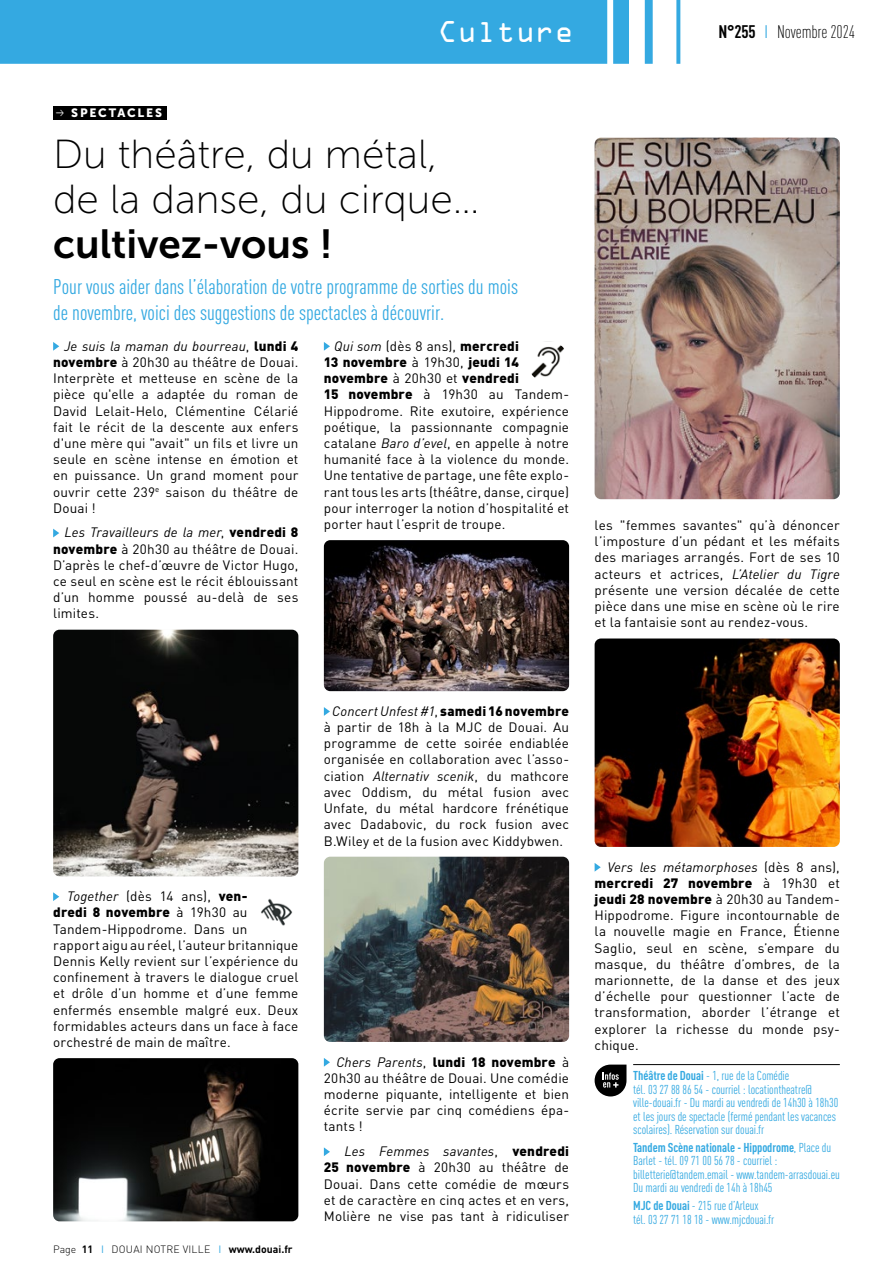
<style>
.page{position:relative;width:893px;height:1276px;background:#fff}
.page>*{position:absolute;margin:0;border:0;box-sizing:border-box;transform-origin:0 0}
.t1{font:40.5px/45px "Museo Sans 100";color:#000}
.t2{font:40.5px "Museo Sans 700";color:#000}
.t3{font:27px "OCRA Alternate";color:#fff}
.t4{font:condensed 21px/25.5px "DIN Pro";color:#34a9e1}
.t5{font:300 condensed 18px "DIN Pro";letter-spacing:-.01em;color:#000}
.t6{font:13.5px/16.2px "DIN Pro";letter-spacing:.01em;color:#000;text-align:justify}
.t7{font:condensed 12.75px/13.5px "DIN Pro";letter-spacing:-.005em;color:#34a9e1}
.t8{font:12px "Museo Sans 900";letter-spacing:.15em;color:#fff}
.t9{font:300 10.5px "DIN Pro";letter-spacing:.02em;color:#000}
.s1{font-weight:700}
.s2{font-weight:400;color:#34a9e1}
.s3{font-style:italic}
.s4{font-weight:900}
</style>
<div class="page">
<svg style="left:0;top:0;width:680px;height:64px;background:#43afe3"></svg>
<div style="left:53px;top:106px;width:113px;height:14px;background:#000"></div>
<svg style="left:53px;top:342px;width:6px;height:9px"></svg>
<svg style="left:53px;top:528px;width:6px;height:9px"></svg>
<img style="left:53px;top:629px;width:245px;height:247px">
<svg style="left:53px;top:892px;width:6px;height:9px"></svg>
<img style="left:53px;top:1058px;width:245px;height:163px">
<svg style="left:324px;top:342px;width:6px;height:9px"></svg>
<img style="left:324px;top:540px;width:245px;height:151px">
<svg style="left:324px;top:707px;width:6px;height:9px"></svg>
<img style="left:324px;top:856px;width:245px;height:186px">
<svg style="left:324px;top:1058px;width:6px;height:8px"></svg>
<svg style="left:324px;top:1147px;width:6px;height:9px"></svg>
<img style="left:595px;top:638px;width:245px;height:209px">
<svg style="left:595px;top:863px;width:6px;height:8px"></svg>
<hr style="left:633px;top:1064px;width:207px;height:1px;background:#000">
<svg style="left:595px;top:1064px;width:31px;height:32px"></svg>
<img style="left:595px;top:138px;width:245px;height:361px">
<img style="left:527px;top:341px;width:42px;height:42px;border-radius:21px">
<img style="left:256px;top:891px;width:42px;height:41px;border-radius:21px">
<p class="t8" style="left:71px;top:106px;width:92px">SPECTACLES</p>
<h2 class="t3" style="left:438px;top:20px;width:138px">Culture</h2>
<h3 class="t5" style="left:718px;top:19px;width:138px"><span class="s1">N°255</span> <span class="s2">I</span> Novembre 2024</h3>
<h1 class="t1" style="left:53px;top:132px;width:428px">Du théâtre, du métal, de la danse, du cirque…</h1>
<h1 class="t2" style="left:53px;top:221px;width:281px">cultivez-vous !</h1>
<h3 class="t4" style="left:53px;top:273px;width:466px">Pour vous aider dans l’élaboration de votre programme de sorties du mois de novembre, voici des suggestions de spectacles à découvrir.</h3>
<p class="t6" style="left:53px;top:336px;width:247px;text-indent:11px"><span class="s3">Je suis la maman du bourreau</span>, <span class="s4">lundi 4 novembre</span> à 20h30 au théâtre de Douai.<br>Interprète et metteuse en scène de la pièce qu'elle a adaptée du roman de David Lelait-Helo, Clémentine Célarié fait le récit de la descente aux enfers d'une mère qui "avait" un fils et livre un seule en scène intense en émotion et en puissance. Un grand moment pour ouvrir cette 239<sup>e</sup> saison du théâtre de Douai !</p>
<p class="t6" style="left:53px;top:523px;width:247px;text-indent:11px"><span class="s3">Les Travailleurs de la mer</span>, <span class="s4">vendredi 8 novembre</span> à 20h30 au théâtre de Douai.<br>D’après le chef-d’œuvre de Victor Hugo, ce seul en scène est le récit éblouissant d’un homme poussé au-delà de ses limites.</p>
<p class="t6" style="left:324px;top:336px;width:247px;text-align:left;text-indent:10px"><span class="s3">Qui som</span> (dès 8 ans), <span class="s4">mercredi<br>13 novembre</span> à 19h30, <span class="s4">jeudi 14 novembre</span> à 20h30 et <span class="s4">vendredi<br>15 novembre</span> à 19h30 au Tandem-Hippodrome. Rite exutoire, expérience poétique, la passionnante compagnie catalane <span class="s3">Baro d’evel</span>, en appelle à notre humanité face à la violence du monde.<br>Une tentative de partage, une fête explo&shy;rant tous les arts (théâtre, danse, cirque) pour interroger la notion d’hospitalité et porter haut l’esprit de troupe.</p>
<p class="t6" style="left:595px;top:516px;width:247px">les "femmes savantes" qu’à dénoncer l’imposture d’un pédant et les méfaits des mariages arrangés. Fort de ses 10 acteurs et actrices, <span class="s3">L’Atelier du Tigre </span>présente une version décalée de cette pièce dans une mise en scène où le rire et la fantaisie sont au rendez-vous.</p>
<p class="t6" style="left:53px;top:887px;width:247px;text-align:left;text-indent:14px"><span class="s3">Together</span> (dès 14 ans), <span class="s4">ven-<br>dredi 8 novembre</span> à 19h30 au Tandem-Hippodrome. Dans un<br>rapport aigu au réel, l’auteur britannique Dennis Kelly revient sur l’expérience du confinement à travers le dialogue cruel et drôle d’un homme et d’une femme enfermés ensemble malgré eux. Deux formidables acteurs dans un face à face orchestré de main de maître.</p>
<p class="t9" style="left:53px;top:1241px;width:241px">Page <span class="s1">11</span> <span class="s2">I</span> DOUAI NOTRE VILLE <span class="s2">I</span> <span class="s1">www.douai.fr</span></p>
<p class="t6" style="left:324px;top:701px;width:247px;text-indent:8px"><span class="s3">Concert Unfest #1</span>, <span class="s4">samedi 16 novembre </span>à partir de 18h à la MJC de Douai. Au programme de cette soirée endiablée organisée en collaboration avec l’asso&shy;ciation <span class="s3">Alternativ scenik</span>, du mathcore avec Oddism, du métal fusion avec Unfate, du métal hardcore frénétique avec Dadabovic, du rock fusion avec B.Wiley et de la fusion avec Kiddybwen.</p>
<p class="t6" style="left:324px;top:1052px;width:247px;text-indent:13px"><span class="s3">Chers Parents</span>, <span class="s4">lundi 18 novembre</span> à 20h30 au théâtre de Douai. Une comédie moderne piquante, intelligente et bien écrite servie par cinq comédiens épa&shy;tants !</p>
<p class="t6" style="left:324px;top:1142px;width:247px;text-indent:21px"><span class="s3">Les Femmes savantes</span>, <span class="s4">vendredi 25 novembre</span> à 20h30 au théâtre de Douai. Dans cette comédie de mœurs et de caractère en cinq actes et en vers, Molière ne vise pas tant à ridiculiser</p>
<p class="t6" style="left:595px;top:857px;width:247px;text-indent:13px"><span class="s3">Vers les métamorphoses</span> (dès 8 ans), <span class="s4">mercredi 27 novembre</span> à 19h30 et <span class="s4">jeudi 28 novembre</span> à 20h30 au Tandem-Hippodrome. Figure incontournable de la nouvelle magie en France, Étienne Saglio, seul en scène, s’empare du masque, du théâtre d’ombres, de la marionnette, de la danse et des jeux d’échelle pour questionner l’acte de transformation, aborder l’étrange et explorer la richesse du monde psy&shy;chique.</p>
<p class="t7" style="left:633px;top:1068px;width:207px"><span class="s1">Théâtre de Douai</span> - 1, rue de la Comédie<br>tél. 03 27 88 86 54 - courriel : locationtheatre@ ville-douai.fr - Du mardi au vendredi de 14h30 à 18h30 et les jours de spectacle (fermé pendant les vacances scolaires). Réservation sur douai.fr</p>
<p class="t7" style="left:633px;top:1139px;width:208px"><span class="s1">Tandem Scène nationale - Hippodrome</span>, Place du Barlet - tél. 09 71 00 56 78 - courriel : billetterie@tandem.email - www.tandem-arrasdouai.eu Du mardi au vendredi de 14h à 18h45</p>
<p class="t7" style="left:633px;top:1198px;width:143px"><span class="s1">MJC de Douai</span> - 215 rue d’Arleux tél. 03 27 71 18 18 - www.mjcdouai.fr</p>
</div>
